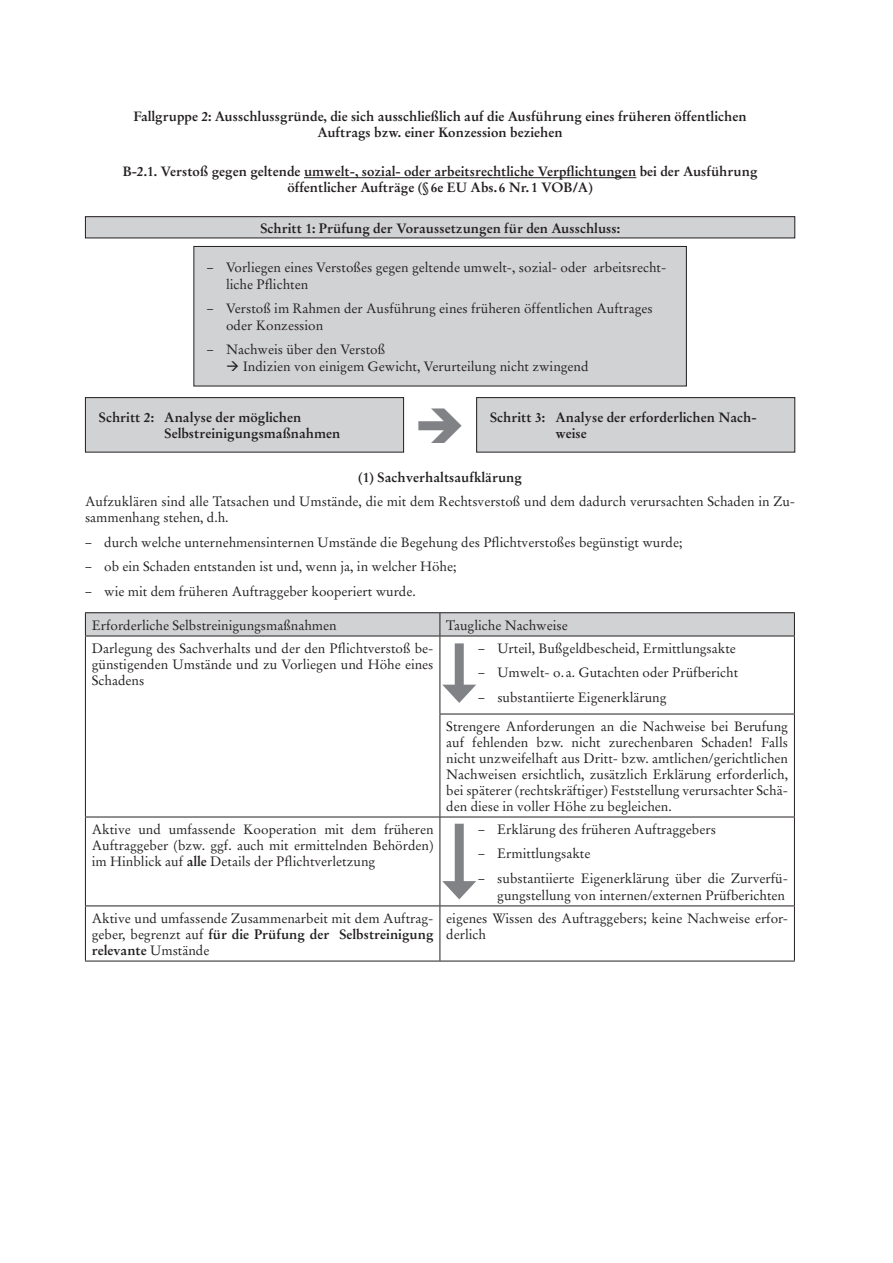
<style>
.page{position:relative;width:893px;height:1263px;background:#fff}
.page>*{position:absolute;margin:0;border:0;box-sizing:border-box;transform-origin:0 0}
.t1{font:13.5px/15.9px "Stempel Garamond LT Std";color:#231f20}
.t2{font:700 13.5px/15.9px "Stempel Garamond LT Std";color:#231f20;text-align:center}
.t3{font:13.5px/24.6px "Myriad Pro";color:#231f20;text-align:justify}
.s1{font-family:"Myriad Pro"}
.s2{color:#808285}
.s3{font-weight:700}
</style>
<div class="page">
<hr style="left:304px;top:177px;width:332px;height:1px;background:#231f20">
<div style="left:85px;top:217px;width:710px;height:21px;background:#d1d2d4"></div>
<div style="left:85px;top:216px;width:710px;height:22px;border:1px solid #231f20"></div>
<div style="left:194px;top:246px;width:492px;height:140px;background:#d1d2d4"></div>
<div style="left:193px;top:246px;width:494px;height:140px;border:1px solid #231f20"></div>
<div style="left:85px;top:398px;width:319px;height:54px;background:#d1d2d4"></div>
<div style="left:85px;top:397px;width:319px;height:55px;border:1px solid #231f20"></div>
<div style="left:477px;top:398px;width:318px;height:54px;background:#d1d2d4"></div>
<div style="left:476px;top:397px;width:319px;height:55px;border:1px solid #231f20"></div>
<div style="left:85px;top:613px;width:355px;height:23px;background:#d1d2d4"></div>
<div style="left:440px;top:613px;width:354px;height:23px;background:#d1d2d4"></div>
<svg style="left:440px;top:613px;width:1px;height:23px"></svg>
<hr style="left:85px;top:636px;width:355px;height:1px;background:#231f20">
<hr style="left:440px;top:636px;width:355px;height:1px;background:#231f20">
<hr style="left:440px;top:636px;width:1px;height:78px;background:#231f20">
<hr style="left:440px;top:714px;width:355px;height:1px;background:#231f20">
<hr style="left:440px;top:714px;width:1px;height:103px;background:#231f20">
<hr style="left:85px;top:817px;width:355px;height:1px;background:#231f20">
<hr style="left:440px;top:817px;width:355px;height:1px;background:#231f20">
<hr style="left:440px;top:817px;width:1px;height:88px;background:#231f20">
<hr style="left:85px;top:905px;width:355px;height:1px;background:#231f20">
<hr style="left:440px;top:905px;width:355px;height:1px;background:#231f20">
<hr style="left:440px;top:906px;width:1px;height:55px;background:#231f20">
<hr style="left:85px;top:612px;width:355px;height:1px;background:#231f20">
<svg style="left:85px;top:613px;width:1px;height:23px"></svg>
<hr style="left:440px;top:612px;width:355px;height:1px;background:#231f20">
<svg style="left:794px;top:613px;width:1px;height:23px"></svg>
<hr style="left:85px;top:636px;width:1px;height:78px;background:#231f20">
<hr style="left:794px;top:636px;width:1px;height:78px;background:#231f20">
<hr style="left:85px;top:714px;width:1px;height:103px;background:#231f20">
<hr style="left:794px;top:714px;width:1px;height:103px;background:#231f20">
<hr style="left:85px;top:817px;width:1px;height:88px;background:#231f20">
<hr style="left:794px;top:817px;width:1px;height:88px;background:#231f20">
<hr style="left:85px;top:906px;width:1px;height:55px;background:#231f20">
<hr style="left:794px;top:906px;width:1px;height:55px;background:#231f20">
<hr style="left:85px;top:961px;width:355px;height:1px;background:#231f20">
<hr style="left:440px;top:961px;width:355px;height:1px;background:#231f20">
<div style="left:455px;top:643px;width:9px;height:49px;background:#808285"></div>
<svg style="left:442px;top:685px;width:34px;height:18px"></svg>
<div style="left:455px;top:824px;width:9px;height:64px;background:#808285"></div>
<svg style="left:442px;top:881px;width:34px;height:18px"></svg>
<p class="t2" style="left:134px;top:108px;width:614px">Fallgruppe 2: Ausschlussgründe, die sich ausschließlich auf die Ausführung eines früheren öffentlichen<br>Auftrags bzw. einer Konzession beziehen</p>
<p class="t2" style="left:123px;top:164px;width:636px">B-2.1. Verstoß gegen geltende umwelt-, sozial- oder arbeitsrechtliche Verpflichtungen bei der Ausführung öffentlicher Aufträge (§ 6e EU Abs. 6 Nr. 1 VOB/A)</p>
<p class="t2" style="left:260px;top:220px;width:362px">Schritt 1: Prüfung der Voraussetzungen für den Ausschluss:</p>
<p class="t1" style="left:226px;top:259px;width:442px;line-height:16.5px;text-indent:-19px"><span class="s1">–</span> Vorliegen eines Verstoßes gegen geltende umwelt-, sozial- oder arbeitsrecht&shy;liche Pflichten</p>
<p class="t1" style="left:226px;top:300px;width:428px;line-height:16.5px;text-indent:-19px"><span class="s1">–</span> Verstoß im Rahmen der Ausführung eines früheren öffentlichen Auftrages oder Konzession</p>
<p class="t1" style="left:207px;top:342px;width:180px"><span class="s1">–</span> Nachweis über den Verstoß</p>
<p class="t1" style="left:226px;top:358px;width:364px">→ Indizien von einigem Gewicht, Verurteilung nicht zwingend</p>
<p class="t2" style="left:164px;top:409px;width:178px;text-align:left;text-indent:-66px">Schritt 2: Analyse der möglichen<br>Selbstreinigungsmaßnahmen</p>
<p class="t2" style="left:490px;top:409px;width:268px">Schritt 3: Analyse der erforderlichen Nach-</p>
<p class="t2" style="left:414px;top:425px;width:174px"><span class="s2">➔</span> weise</p>
<p class="t2" style="left:358px;top:469px;width:165px">(1) Sachverhaltsaufklärung</p>
<p class="t1" style="left:85px;top:494px;width:712px">Aufzuklären sind alle Tatsachen und Umstände, die mit dem Rechtsverstoß und dem dadurch verursachten Schaden in Zu&shy;sammenhang stehen, d.h.</p>
<p class="t1" style="left:85px;top:534px;width:599px"><span class="s1">–</span> durch welche unternehmensinternen Umstände die Begehung des Pflichtverstoßes begünstigt wurde;</p>
<p class="t1" style="left:85px;top:559px;width:373px"><span class="s1">–</span> ob ein Schaden entstanden ist und, wenn ja, in welcher Höhe;</p>
<p class="t1" style="left:85px;top:583px;width:332px"><span class="s1">–</span> wie mit dem früheren Auftraggeber kooperiert wurde.</p>
<p class="t1" style="left:92px;top:617px;width:246px">Erforderliche Selbstreinigungsmaßnahmen</p>
<p class="t1" style="left:446px;top:617px;width:123px">Taugliche Nachweise</p>
<p class="t1" style="left:92px;top:640px;width:343px;text-align:justify">Darlegung des Sachverhalts und der den Pflichtverstoß be&shy;günstigenden Umstände und zu Vorliegen und Höhe eines Schadens</p>
<p class="t3" style="left:478px;top:636px;width:8px">– – –</p>
<p class="t1" style="left:497px;top:636px;width:242px;line-height:24.6px">Urteil, Bußgeldbescheid, Ermittlungsakte<br>Umwelt- o. a. Gutachten oder Prüfbericht substantiierte Eigenerklärung</p>
<p class="t1" style="left:446px;top:718px;width:343px;text-align:justify">Strengere Anforderungen an die Nachweise bei Berufung auf fehlenden bzw. nicht zurechenbaren Schaden! Falls nicht unzweifelhaft aus Dritt- bzw. amtlichen/gerichtlichen Nachweisen ersichtlich, zusätzlich Erklärung erforderlich, bei späterer (rechtskräftiger) Feststellung verursachter Schä&shy;den diese in voller Höhe zu begleichen.</p>
<p class="t1" style="left:92px;top:821px;width:343px">Aktive und umfassende Kooperation mit dem früheren</p>
<p class="t1" style="left:478px;top:821px;width:239px"><span class="s1">–</span> Erklärung des früheren Auftraggebers</p>
<p class="t1" style="left:92px;top:837px;width:343px">Auftraggeber (bzw. ggf. auch mit ermittelnden Behörden) im Hinblick auf <span class="s3">alle</span> Details der Pflichtverletzung</p>
<p class="t3" style="left:478px;top:841px;width:8px">– –</p>
<p class="t1" style="left:497px;top:842px;width:292px;line-height:24.6px">Ermittlungsakte<br>substantiierte Eigenerklärung über die Zurverfü-</p>
<p class="t1" style="left:497px;top:887px;width:289px">gungstellung von internen/externen Prüfberichten</p>
<p class="t1" style="left:92px;top:910px;width:343px;text-align:justify">Aktive und umfassende Zusammenarbeit mit dem Auftrag&shy;geber, begrenzt auf <span class="s3">für die Prüfung der Selbstreinigung relevante</span> Umstände</p>
<p class="t1" style="left:446px;top:910px;width:343px">eigenes Wissen des Auftraggebers; keine Nachweise erfor&shy;derlich</p>
</div>
